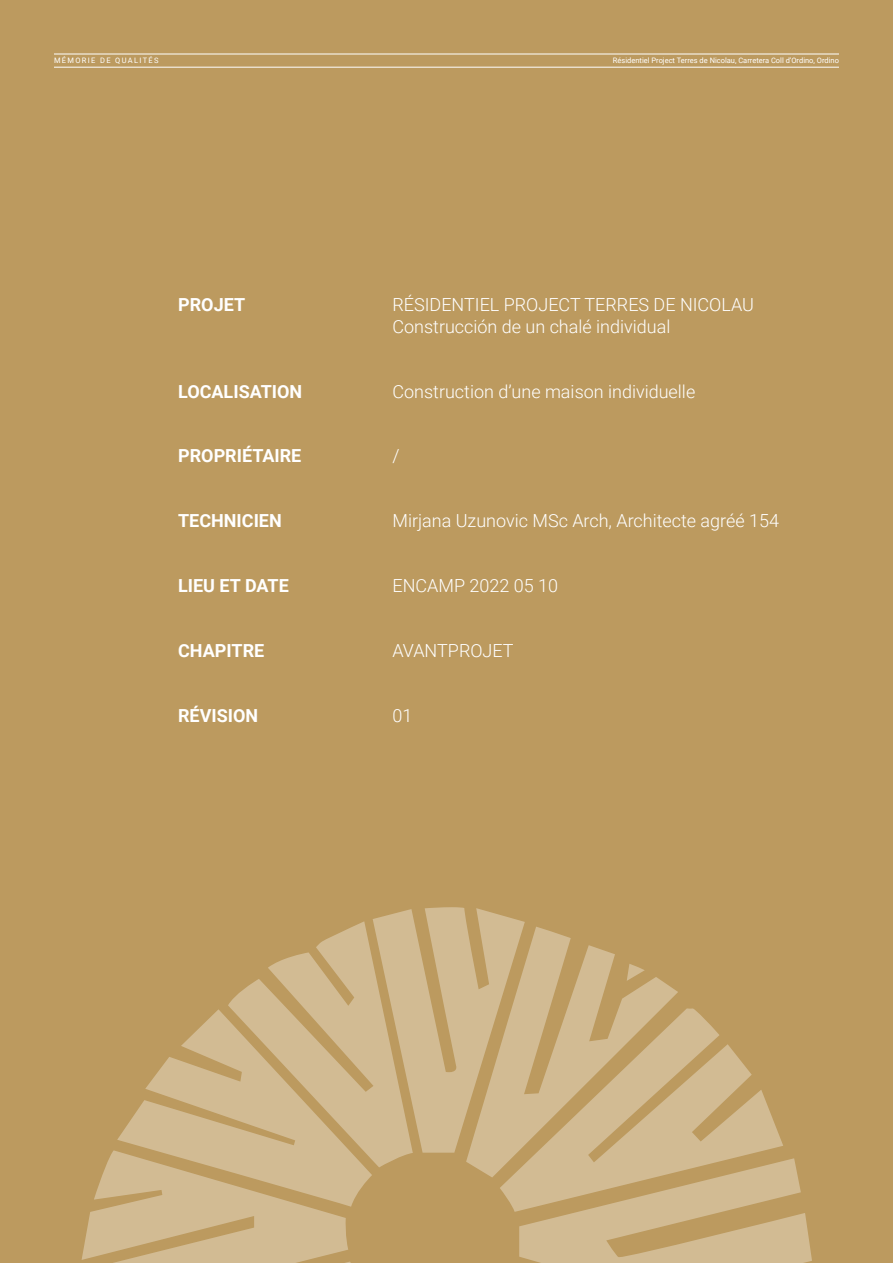
<style>
.page{position:relative;width:893px;height:1263px;background:#bc9a5f}
.page>*{position:absolute;margin:0;border:0;box-sizing:border-box;transform-origin:0 0}
.t1{font:300 18px/21.6px "Roboto";color:#fff}
.t2{font:700 18px "Roboto";color:#fff}
.t3{font:7.5px "Roboto";color:#fff}
.t4{font:7.5px "Roboto";letter-spacing:.18em;color:#fff}
</style>
<div class="page">
<svg style="left:117px;top:1009px;width:255px;height:176px"></svg>
<svg style="left:81px;top:1150px;width:282px;height:113px"></svg>
<svg style="left:373px;top:907px;width:439px;height:356px"></svg>
<svg style="left:228px;top:921px;width:185px;height:246px;fill:#d2bb93"></svg>
<hr style="left:54px;top:54px;width:785px;height:1px;background:#fff">
<hr style="left:54px;top:67px;width:785px;height:1px;background:#fff">
<p class="t4" style="left:54px;top:55px;width:106px">MÉMORIE DE QUALITÉS</p>
<p class="t3" style="left:613px;top:55px;width:228px">Résidentiel Project Terres de Nicolau, Carretera Coll d’Ordino, Ordino</p>
<p class="t2" style="left:178px;top:292px;width:69px">PROJET</p>
<p class="t1" style="left:392px;top:293px;width:363px">RÉSIDENTIEL PROJECT TERRES DE NICOLAU<br>Construcción de un chalé individual</p>
<p class="t2" style="left:178px;top:379px;width:126px">LOCALISATION</p>
<p class="t1" style="left:392px;top:380px;width:304px">Construction d’une maison individuelle</p>
<p class="t2" style="left:178px;top:443px;width:125px">PROPRIÉTAIRE</p>
<p class="t1" style="left:392px;top:444px;width:9px">/</p>
<p class="t2" style="left:178px;top:508px;width:105px">TECHNICIEN</p>
<p class="t1" style="left:392px;top:509px;width:388px">Mirjana Uzunovic MSc Arch, Architecte agréé 154</p>
<p class="t2" style="left:178px;top:573px;width:112px">LIEU ET DATE</p>
<p class="t1" style="left:392px;top:574px;width:167px">ENCAMP 2022 05 10</p>
<p class="t2" style="left:178px;top:638px;width:88px">CHAPITRE</p>
<p class="t1" style="left:392px;top:639px;width:123px">AVANTPROJET</p>
<p class="t2" style="left:178px;top:703px;width:82px">RÉVISION</p>
<p class="t1" style="left:392px;top:704px;width:21px">01</p>
</div>
